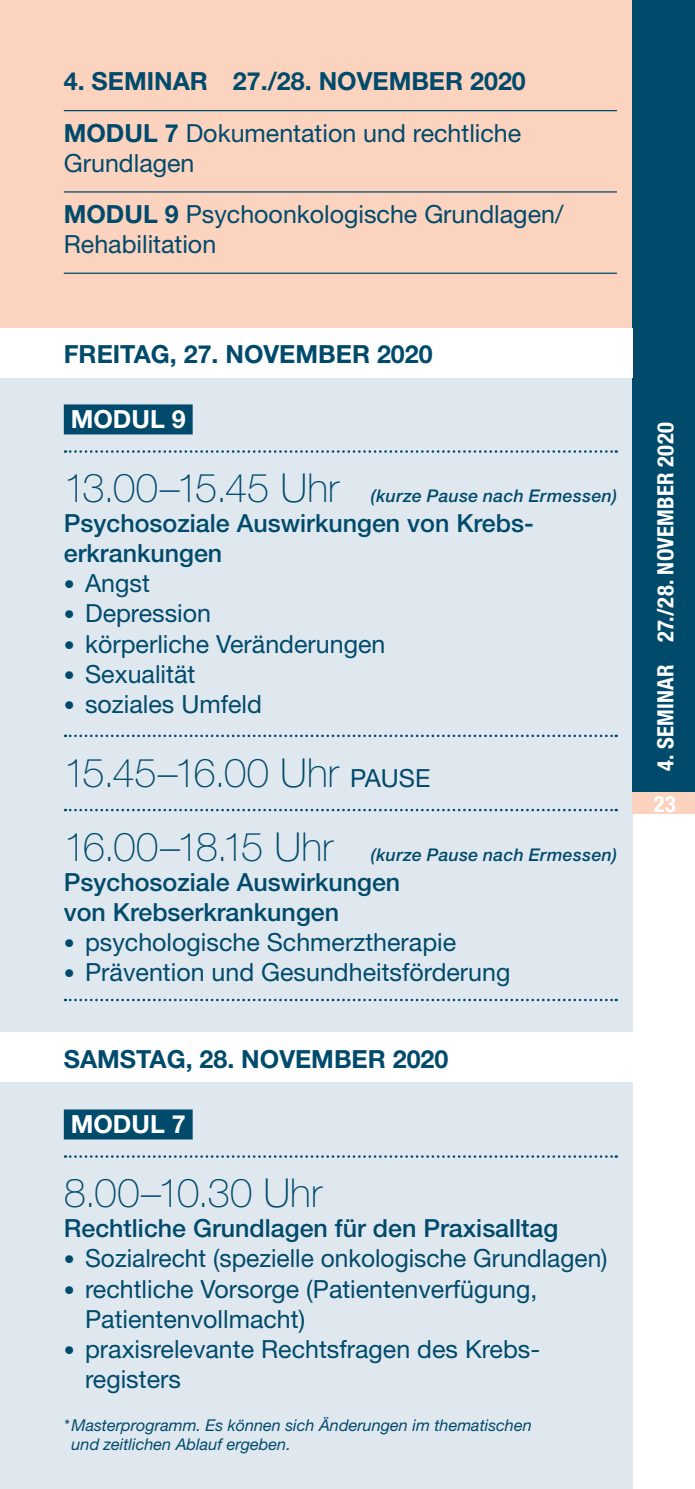
<style>
.page{position:relative;width:695px;height:1489px;background:#fff}
.page>*{position:absolute;margin:0;border:0;box-sizing:border-box;transform-origin:0 0}
.t1{font:100 40px/74.2px "Helvetica Neue LT";color:#004a6c}
.t2{font:25px/30px "Helvetica Neue LT";color:#004a6c}
.t3{font:500 25px/30px "Helvetica Neue LT";color:#004a6c}
.t4{font:700 25px/51.2px "Helvetica Neue LT";color:#004a6c}
.t5{font:700 25px "Helvetica Neue LT";color:#fff}
.t6{font:700 condensed 22.5px "Helvetica Neue LT";letter-spacing:.01em;color:#fff}
.t7{font:italic 500 17.5px "Helvetica Neue LT";letter-spacing:.025em;color:#004a6c}
.t8{font:italic 16.25px/19.5px "Helvetica Neue LT";color:#004a6c}
.s1{font-weight:400}
.s2{font-weight:700}
.s3{font-size:22px}
.s4{font-weight:400;font-size:25px}
</style>
<div class="page">
<div style="left:0;top:0;width:632px;height:1488px;background:#e0e8ef"></div>
<div style="left:0;top:0;width:632px;height:344px;background:#fbd3be"></div>
<div style="left:632px;top:0;width:62px;height:805px;background:#004a6c"></div>
<div style="left:632px;top:792px;width:62px;height:21px;background:#fbd3be"></div>
<div style="left:0;top:328px;width:632px;height:50px;background:#fff"></div>
<div style="left:0;top:1032px;width:632px;height:49px;background:#fff"></div>
<hr style="left:64px;top:110px;width:553px;height:1px;background:#004a6c">
<hr style="left:64px;top:191px;width:553px;height:1px;background:#004a6c">
<hr style="left:64px;top:272px;width:553px;height:2px;background:#004a6c">
<div style="left:64px;top:404px;width:129px;height:30px;background:#004a6c"></div>
<svg style="left:65px;top:450px;width:551px;height:3px"></svg>
<svg style="left:65px;top:734px;width:551px;height:3px"></svg>
<svg style="left:65px;top:808px;width:551px;height:3px"></svg>
<svg style="left:65px;top:998px;width:551px;height:3px"></svg>
<div style="left:64px;top:1109px;width:129px;height:30px;background:#004a6c"></div>
<svg style="left:65px;top:1155px;width:551px;height:2px"></svg>
<p class="t4" style="left:64px;top:55px;width:463px">4. SEMINAR 27./28. NOVEMBER 2020<br>MODUL 7 <span class="s1">Dokumentation und rechtliche</span></p>
<p class="t2" style="left:64px;top:137px;width:501px;line-height:51.2px">Grundlagen<br><span class="s2">MODUL 9</span> Psychoonkologische Grundlagen/</p>
<p class="t2" style="left:64px;top:229px;width:154px">Rehabilitation</p>
<p class="t4" style="left:64px;top:327px;width:370px">FREITAG, 27. NOVEMBER 2020</p>
<p class="t5" style="left:71px;top:404px;width:116px">MODUL 9</p>
<h1 class="t1" style="left:64px;top:451px;width:277px">13.00–15.45 Uhr</h1>
<p class="t7" style="left:371px;top:486px;width:247px">(kurze Pause nach Ermessen)</p>
<p class="t3" style="left:64px;top:508px;width:471px">Psychosoziale Auswirkungen von Krebs&shy;erkrankungen</p>
<p class="t2" style="left:64px;top:568px;width:88px"><span class="s3">•</span> Angst</p>
<p class="t2" style="left:64px;top:598px;width:149px"><span class="s3">•</span> Depression</p>
<p class="t2" style="left:64px;top:628px;width:323px"><span class="s3">•</span> körperliche Veränderungen</p>
<p class="t2" style="left:64px;top:658px;width:133px"><span class="s3">•</span> Sexualität</p>
<p class="t2" style="left:64px;top:688px;width:200px"><span class="s3">•</span> soziales Umfeld</p>
<h1 class="t1" style="left:64px;top:735px;width:368px">15.45–16.00 Uhr <span class="s4">PAUSE<br></span>16.00–18.15 Uhr</h1>
<p class="t7" style="left:371px;top:844px;width:247px">(kurze Pause nach Ermessen)</p>
<p class="t3" style="left:64px;top:866px;width:338px">Psychosoziale Auswirkungen von Krebserkrankungen</p>
<p class="t2" style="left:64px;top:926px;width:394px"><span class="s3">•</span> psychologische Schmerztherapie</p>
<p class="t2" style="left:64px;top:956px;width:448px"><span class="s3">•</span> Prävention und Gesundheitsförderung</p>
<p class="t4" style="left:64px;top:1032px;width:386px">SAMSTAG, 28. NOVEMBER 2020</p>
<p class="t5" style="left:71px;top:1108px;width:116px">MODUL 7</p>
<h1 class="t1" style="left:64px;top:1155px;width:260px">8.00–10.30 Uhr</h1>
<p class="t3" style="left:64px;top:1213px;width:496px">Rechtliche Grundlagen für den Praxisalltag</p>
<p class="t2" style="left:64px;top:1243px;width:545px"><span class="s3">•</span> Sozialrecht (spezielle onkologische Grundlagen)</p>
<p class="t2" style="left:85px;top:1273px;width:454px;text-indent:-21px"><span class="s3">•</span> rechtliche Vorsorge (Patientenverfügung,<br>Patientenvollmacht)</p>
<p class="t2" style="left:85px;top:1333px;width:454px;text-indent:-21px"><span class="s3">•</span> praxisrelevante Rechtsfragen des Krebs&shy;registers</p>
<p class="t8" style="left:72px;top:1414px;width:461px;text-indent:-8px">* Masterprogramm. Es können sich Änderungen im thematischen und zeitlichen Ablauf ergeben.</p>
<p class="t6" style="left:651px;top:771px;width:350px;rotate:-90deg">4. SEMINAR 27./28. NOVEMBER 2020</p>
<p class="t6" style="left:653px;top:790px;width:24px">23</p>
</div>
